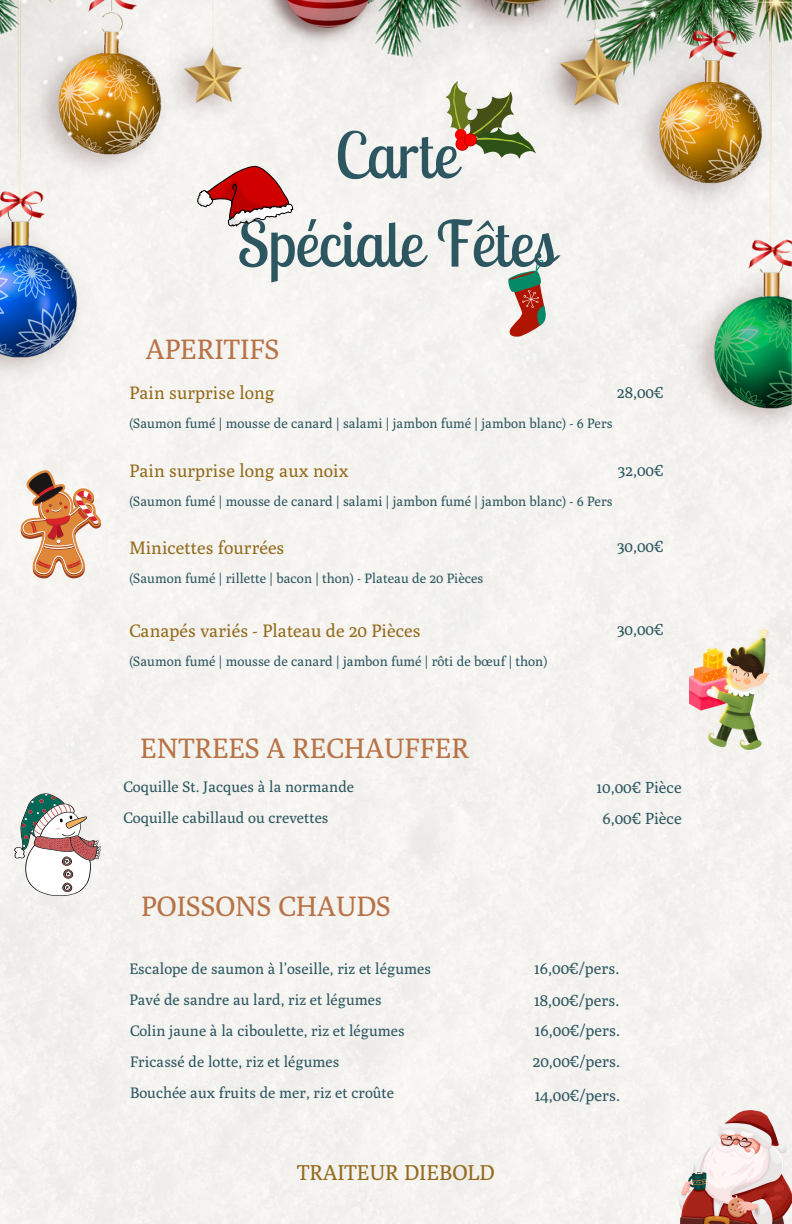
<style>
.page{position:relative;width:792px;height:1224px;background:#f4f3f0}
.page>*{position:absolute;margin:0;border:0;box-sizing:border-box;transform-origin:0 0}
.t1{font:63.3px/88.5px "Lobster Two";color:#2c5660;text-align:center}
.t2{font:27.9px "Poly";color:#b87347}
.t3{font:21.4px "Poly";color:#946b1d}
.t4{font:18px "Poly";color:#946b1d}
.t5{font:16px "Poly";color:#2c5660}
.t6{font:15.1px "Poly";color:#2c5660}
.t7{font:13.5px "Poly";color:#2c5660}
</style>
<div class="page">
<img style="left:0;top:0;width:792px;height:427px">
<img style="left:679px;top:1110px;width:113px;height:114px">
<svg style="left:14px;top:793px;width:87px;height:103px"></svg>
<svg style="left:508px;top:259px;width:40px;height:78px"></svg>
<svg style="left:435px;top:79px;width:104px;height:105px"></svg>
<svg style="left:21px;top:470px;width:80px;height:108px"></svg>
<img style="left:690px;top:628px;width:80px;height:122px">
<svg style="left:197px;top:165px;width:96px;height:61px"></svg>
<p class="t1" style="left:237px;top:110px;width:319px">Carte<br>Spéciale Fêtes</p>
<h1 class="t2" style="left:146px;top:332px;width:135px">APERITIFS</h1>
<p class="t4" style="left:129px;top:382px;width:147px">Pain surprise long</p>
<p class="t5" style="left:617px;top:382px;width:48px">28,00€</p>
<p class="t7" style="left:129px;top:415px;width:485px">(Saumon fumé | mousse de canard | salami | jambon fumé | jambon blanc) - 6 Pers</p>
<p class="t4" style="left:129px;top:460px;width:221px">Pain surprise long aux noix</p>
<p class="t5" style="left:618px;top:460px;width:47px">32,00€</p>
<p class="t7" style="left:129px;top:493px;width:485px">(Saumon fumé | mousse de canard | salami | jambon fumé | jambon blanc) - 6 Pers</p>
<p class="t4" style="left:129px;top:536px;width:157px">Minicettes fourrées</p>
<p class="t5" style="left:617px;top:537px;width:48px">30,00€</p>
<p class="t7" style="left:129px;top:570px;width:356px">(Saumon fumé | rillette | bacon | thon) - Plateau de 20 Pièces</p>
<p class="t4" style="left:129px;top:619px;width:293px">Canapés variés - Plateau de 20 Pièces</p>
<p class="t5" style="left:617px;top:620px;width:48px">30,00€</p>
<p class="t7" style="left:129px;top:653px;width:419px">(Saumon fumé | mousse de canard | jambon fumé | rôti de bœuf | thon)</p>
<p class="t2" style="left:140px;top:731px;width:330px">ENTREES A RECHAUFFER</p>
<h2 class="t6" style="left:124px;top:778px;width:232px">Coquille St. Jacques à la normande</h2>
<p class="t5" style="left:596px;top:778px;width:87px">10,00€ Pièce</p>
<p class="t6" style="left:124px;top:809px;width:207px">Coquille cabillaud ou crevettes</p>
<p class="t5" style="left:602px;top:809px;width:81px">6,00€ Pièce</p>
<p class="t2" style="left:141px;top:890px;width:251px">POISSONS CHAUDS</p>
<p class="t6" style="left:129px;top:959px;width:303px">Escalope de saumon à l’oseille, riz et légumes</p>
<p class="t5" style="left:534px;top:959px;width:87px">16,00€/pers.</p>
<h2 class="t6" style="left:129px;top:990px;width:254px">Pavé de sandre au lard, riz et légumes</h2>
<p class="t5" style="left:534px;top:990px;width:87px">18,00€/pers.</p>
<p class="t6" style="left:130px;top:1021px;width:276px">Colin jaune à la ciboulette, riz et légumes</p>
<p class="t5" style="left:535px;top:1021px;width:87px">16,00€/pers.</p>
<p class="t6" style="left:130px;top:1052px;width:211px">Fricassé de lotte, riz et légumes</p>
<p class="t5" style="left:533px;top:1052px;width:89px">20,00€/pers.</p>
<p class="t6" style="left:130px;top:1083px;width:266px">Bouchée aux fruits de mer, riz et croûte</p>
<p class="t5" style="left:535px;top:1086px;width:87px">14,00€/pers.</p>
<p class="t3" style="left:297px;top:1159px;width:199px">TRAITEUR DIEBOLD</p>
</div>
